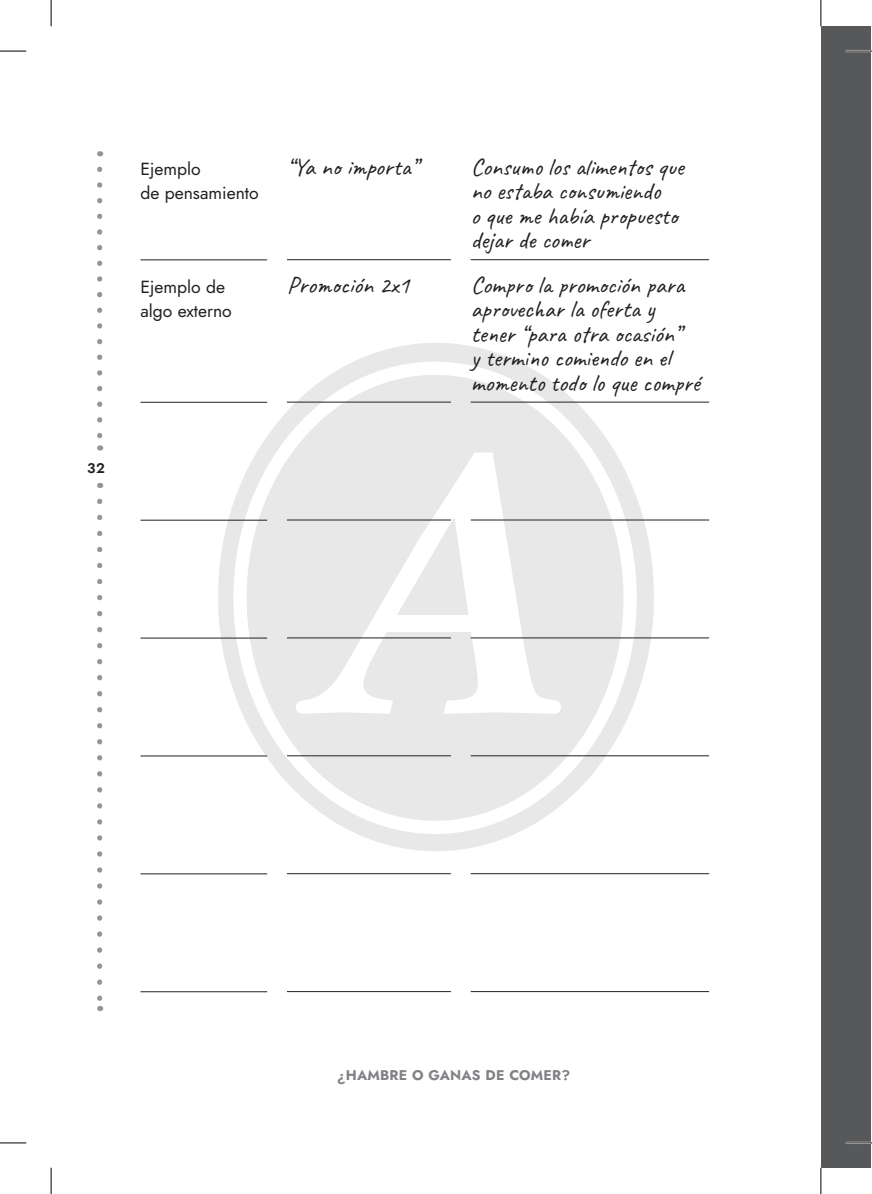
<style>
.page{position:relative;width:872px;height:1194px;background:#fff}
.page>*{position:absolute;margin:0;border:0;box-sizing:border-box;transform-origin:0 0}
.t1{font:24.5px/24.5px "Caveat";color:#231f20}
.t2{font:17.5px/24.5px "Jost";color:#231f20}
.t3{font:700 14px "Jost";letter-spacing:.01em;color:#808285}
.t4{font:600 14px "Jost";color:#231f20}
</style>
<div class="page">
<hr style="left:140px;top:259px;width:127px;height:1px;background:#231f20">
<hr style="left:140px;top:402px;width:127px;height:1px;background:#231f20">
<hr style="left:140px;top:520px;width:127px;height:1px;background:#231f20">
<hr style="left:140px;top:637px;width:127px;height:1px;background:#231f20">
<hr style="left:140px;top:755px;width:127px;height:1px;background:#231f20">
<hr style="left:140px;top:873px;width:127px;height:1px;background:#231f20">
<hr style="left:140px;top:991px;width:127px;height:1px;background:#231f20">
<hr style="left:287px;top:259px;width:163px;height:1px;background:#231f20">
<hr style="left:287px;top:873px;width:163px;height:1px;background:#231f20">
<hr style="left:287px;top:991px;width:163px;height:1px;background:#231f20">
<hr style="left:470px;top:259px;width:238px;height:1px;background:#231f20">
<hr style="left:470px;top:401px;width:238px;height:1px;background:#231f20">
<hr style="left:470px;top:519px;width:238px;height:1px;background:#231f20">
<hr style="left:470px;top:637px;width:238px;height:1px;background:#231f20">
<hr style="left:470px;top:755px;width:238px;height:1px;background:#231f20">
<hr style="left:470px;top:873px;width:238px;height:1px;background:#231f20">
<hr style="left:470px;top:991px;width:238px;height:1px;background:#231f20">
<svg style="left:97px;top:501px;width:5px;height:510px"></svg>
<svg style="left:97px;top:169px;width:5px;height:281px"></svg>
<div style="left:820px;top:26px;width:50px;height:1141px;background:#57585a"></div>
<hr style="left:845px;top:50px;width:26px;height:2px;background:#fff">
<hr style="left:845px;top:1141px;width:26px;height:2px;background:#fff">
<svg style="left:0;top:51px;width:26px;height:1px"></svg>
<svg style="left:845px;top:51px;width:26px;height:1px"></svg>
<svg style="left:0;top:1142px;width:26px;height:1px"></svg>
<svg style="left:845px;top:1142px;width:26px;height:1px"></svg>
<svg style="left:51px;top:0;width:1px;height:26px"></svg>
<svg style="left:51px;top:1167px;width:1px;height:26px"></svg>
<svg style="left:820px;top:0;width:1px;height:26px"></svg>
<svg style="left:820px;top:1167px;width:1px;height:26px"></svg>
<svg style="left:218px;top:343px;width:435px;height:508px"></svg>
<svg style="left:246px;top:375px;width:377px;height:445px;fill:#e8e8e8"></svg>
<svg style="left:397px;top:517px;width:71px;height:98px"></svg>
<p class="t2" style="left:140px;top:157px;width:120px">Ejemplo<br>de pensamiento</p>
<p class="t2" style="left:140px;top:275px;width:93px">Ejemplo de algo externo</p>
<p class="t1" style="left:287px;top:154px;width:132px">“Ya no importa”</p>
<p class="t1" style="left:287px;top:272px;width:124px">Promoción 2x1</p>
<p class="t4" style="left:87px;top:458px;width:19px">32</p>
<p class="t1" style="left:470px;top:154px;width:214px">Consumo los alimentos que no estaba consumiendo<br>o que me había propuesto dejar de comer</p>
<p class="t1" style="left:470px;top:272px;width:230px">Compro la promoción para aprovechar la oferta y tener “para otra ocasión”<br>y termino comiendo en el momento todo lo que compré</p>
<p class="t3" style="left:337px;top:1066px;width:234px">¿HAMBRE O GANAS DE COMER?</p>
</div>
